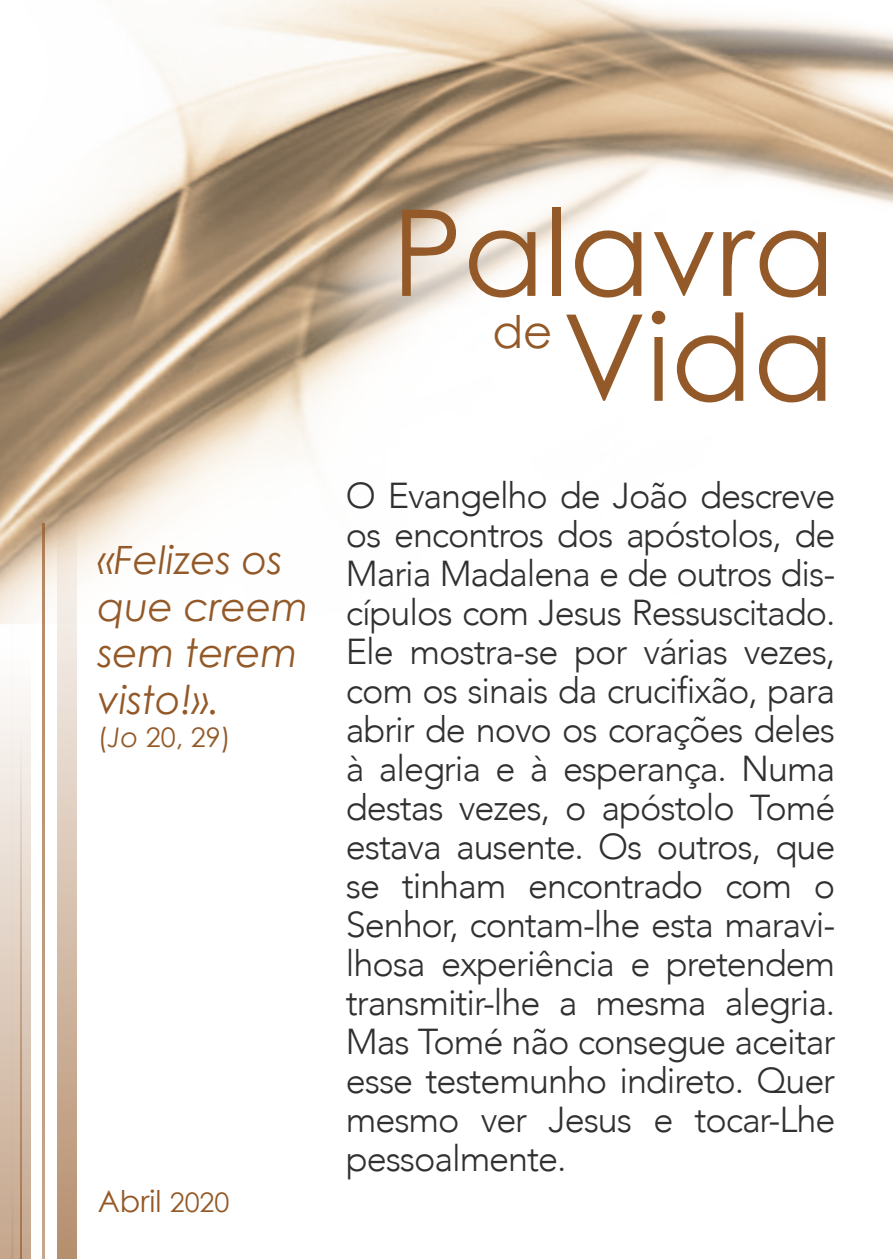
<style>
.page{position:relative;width:893px;height:1259px;background:#fff}
.page>*{position:absolute;margin:0;border:0;box-sizing:border-box;transform-origin:0 0}
.t1{font:120px "Century Gothic";color:#935928}
.t2{font:45px "Century Gothic";color:#935928}
.t3{font:italic 39px/46.8px "Century Gothic";color:#935928}
.t4{font:300 36px/39px "Avenir";letter-spacing:-.03em;color:#312f30;text-align:justify}
.t5{font:30px "Century Gothic";color:#935928}
.t6{font:27px "Century Gothic";color:#935928}
.s1{font-style:italic}
.s2{font-size:27px}
</style>
<div class="page">
<img style="left:0;top:0;width:893px;height:624px">
<svg style="left:57px;top:481px;width:20px;height:778px"></svg>
<svg style="left:0;top:386px;width:31px;height:873px"></svg>
<hr style="left:43px;top:523px;width:2px;height:736px;background:#935928">
<hr style="left:20px;top:585px;width:1px;height:674px;background:#935928">
<hr style="left:11px;top:584px;width:3px;height:675px;background:#935928">
<p class="t3" style="left:98px;top:535px;width:212px">«Felizes os que creem sem terem visto!».</p>
<p class="t6" style="left:98px;top:718px;width:134px">(<span class="s1">Jo</span> 20, 29)</p>
<p class="t5" style="left:98px;top:1180px;width:133px">Abril <span class="s2">2020</span></p>
<p class="t1" style="left:392px;top:169px;width:445px">Palavra</p>
<p class="t1" style="left:562px;top:273px;width:274px">Vida</p>
<p class="t2" style="left:492px;top:300px;width:62px">de</p>
<p class="t4" style="left:346px;top:476px;width:491px">O Evangelho de João descreve os encontros dos apóstolos, de Maria Madalena e de outros dis&shy;cípulos com Jesus Ressuscitado.<br>Ele mostra-se por várias vezes, com os sinais da crucifixão, para abrir de novo os corações deles à alegria e à esperança. Numa destas vezes, o apóstolo Tomé estava ausente. Os outros, que se tinham encontrado com o Senhor, contam-lhe esta maravi&shy;lhosa experiência e pretendem transmitir-lhe a mesma alegria.<br>Mas Tomé não consegue aceitar esse testemunho indireto. Quer mesmo ver Jesus e tocar-Lhe pessoalmente.</p>
</div>
